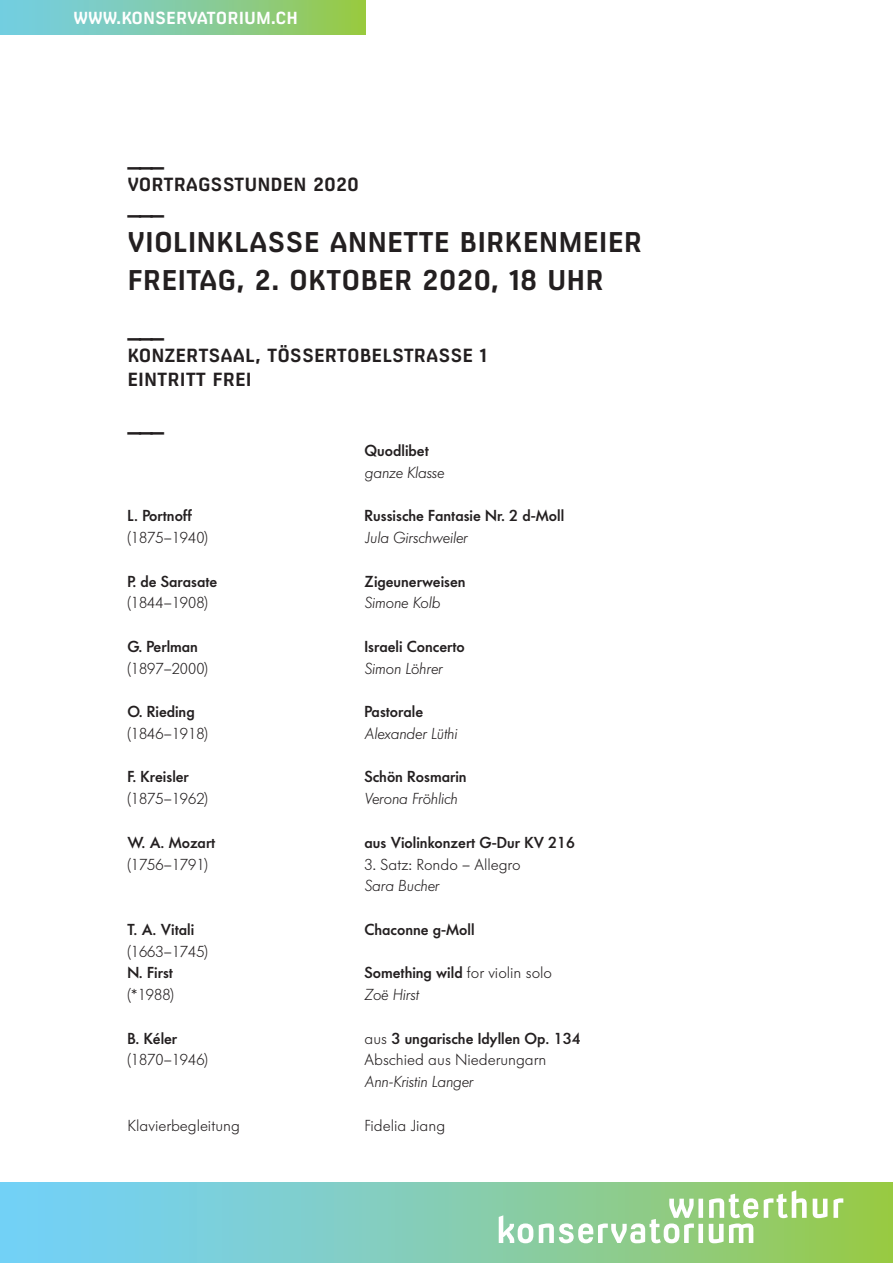
<style>
.page{position:relative;width:893px;height:1263px;background:#fff}
.page>*{position:absolute;margin:0;border:0;box-sizing:border-box;transform-origin:0 0}
.t1{font:700 27px "Milibus Rg";color:#231f20}
.Strich{font:700 22.5px "Milibus Rg";color:#231f20}
.Titel_klein{font:700 18px/24px "Milibus Rg";color:#231f20}
.t2{font:700 16.5px "Milibus Rg";color:#fff}
.Schüler_in{font:500 15.75px "Futura BQ";color:#231f20}
.Schüler_in-2{font:300 15.75px "Futura BQ";color:#231f20}
.Schüler_in-3{font:italic 300 15.75px "Futura BQ";color:#231f20}
.s1{font-weight:300}
</style>
<div class="page">
<div style="left:0;top:0;width:365px;height:34px;background:linear-gradient(to right,#72ceef,#98c94b)"></div>
<svg style="left:0;top:1182px;width:893px;height:81px;background:#82cdba"></svg>
<svg style="left:499px;top:1190px;width:344px;height:53px"></svg>
<p class="t2" style="left:74px;top:8px;width:226px">WWW.KONSERVATORIUM.CH</p>
<p class="Strich" style="left:128px;top:145px;width:38px">___</p>
<p class="Titel_klein" style="left:128px;top:172px;width:233px">VORTRAGSSTUNDEN 2020</p>
<p class="Strich" style="left:128px;top:193px;width:38px">___</p>
<p class="t1" style="left:128px;top:226px;width:516px">VIOLINKLASSE ANNETTE BIRKENMEIER</p>
<p class="t1" style="left:128px;top:263px;width:478px">FREITAG, 2. OKTOBER 2020, 18 UHR</p>
<p class="Strich" style="left:128px;top:316px;width:38px">___</p>
<p class="Titel_klein" style="left:128px;top:343px;width:361px">KONZERTSAAL, TÖSSERTOBELSTRASSE 1<br>EINTRITT FREI</p>
<p class="Strich" style="left:128px;top:410px;width:38px">___</p>
<p class="Schüler_in" style="left:365px;top:440px;width:66px">Quodlibet</p>
<p class="Schüler_in-3" style="left:365px;top:462px;width:81px">ganze Klasse</p>
<p class="Schüler_in" style="left:128px;top:506px;width:66px">L. Portnoff</p>
<p class="Schüler_in" style="left:365px;top:506px;width:201px">Russische Fantasie Nr. 2 d-Moll</p>
<p class="Schüler_in-2" style="left:128px;top:527px;width:82px">(1875–1940)</p>
<p class="Schüler_in-3" style="left:365px;top:527px;width:104px">Jula Girschweiler</p>
<p class="Schüler_in" style="left:128px;top:571px;width:91px">P. de Sarasate</p>
<p class="Schüler_in" style="left:365px;top:571px;width:102px">Zigeunerweisen</p>
<p class="Schüler_in-2" style="left:128px;top:593px;width:82px">(1844–1908)</p>
<p class="Schüler_in-3" style="left:365px;top:593px;width:77px">Simone Kolb</p>
<p class="Schüler_in" style="left:128px;top:636px;width:72px">G. Perlman</p>
<p class="Schüler_in" style="left:365px;top:636px;width:102px">Israeli Concerto</p>
<p class="Schüler_in-2" style="left:128px;top:658px;width:82px">(1897–2000)</p>
<p class="Schüler_in-3" style="left:365px;top:658px;width:79px">Simon Löhrer</p>
<p class="Schüler_in" style="left:128px;top:701px;width:69px">O. Rieding</p>
<p class="Schüler_in" style="left:365px;top:701px;width:60px">Pastorale</p>
<p class="Schüler_in-2" style="left:128px;top:723px;width:82px">(1846–1918)</p>
<p class="Schüler_in-3" style="left:365px;top:723px;width:94px">Alexander Lüthi</p>
<p class="Schüler_in" style="left:128px;top:767px;width:63px">F. Kreisler</p>
<p class="Schüler_in" style="left:365px;top:767px;width:104px">Schön Rosmarin</p>
<p class="Schüler_in-2" style="left:128px;top:788px;width:82px">(1875–1962)</p>
<p class="Schüler_in-3" style="left:365px;top:788px;width:94px">Verona Fröhlich</p>
<p class="Schüler_in" style="left:128px;top:832px;width:89px">W. A. Mozart</p>
<p class="Schüler_in" style="left:365px;top:832px;width:212px">aus Violinkonzert G-Dur KV 216</p>
<p class="Schüler_in-2" style="left:128px;top:854px;width:82px">(1756–1791)</p>
<p class="Schüler_in-2" style="left:365px;top:854px;width:158px">3. Satz: Rondo – Allegro</p>
<p class="Schüler_in-3" style="left:365px;top:875px;width:76px">Sara Bucher</p>
<p class="Schüler_in" style="left:128px;top:919px;width:68px">T. A. Vitali</p>
<p class="Schüler_in" style="left:365px;top:919px;width:111px">Chaconne g-Moll</p>
<p class="Schüler_in-2" style="left:128px;top:941px;width:82px">(1663–1745)</p>
<p class="Schüler_in" style="left:128px;top:962px;width:47px">N. First</p>
<p class="Schüler_in" style="left:365px;top:962px;width:189px">Something wild <span class="s1">for violin solo</span></p>
<p class="Schüler_in-2" style="left:128px;top:984px;width:48px">(*1988)</p>
<p class="Schüler_in-3" style="left:365px;top:984px;width:55px">Zoë Hirst</p>
<p class="Schüler_in" style="left:128px;top:1028px;width:51px">B. Kéler</p>
<p class="Schüler_in" style="left:365px;top:1028px;width:218px"><span class="s1">aus</span> 3 ungarische Idyllen Op. 134</p>
<p class="Schüler_in-2" style="left:128px;top:1049px;width:82px">(1870–1946)</p>
<p class="Schüler_in-2" style="left:365px;top:1049px;width:183px">Abschied aus Niederungarn</p>
<p class="Schüler_in-3" style="left:365px;top:1071px;width:110px">Ann-Kristin Langer</p>
<p class="Schüler_in-2" style="left:128px;top:1115px;width:114px">Klavierbegleitung</p>
<p class="Schüler_in-2" style="left:365px;top:1115px;width:82px">Fidelia Jiang</p>
</div>
